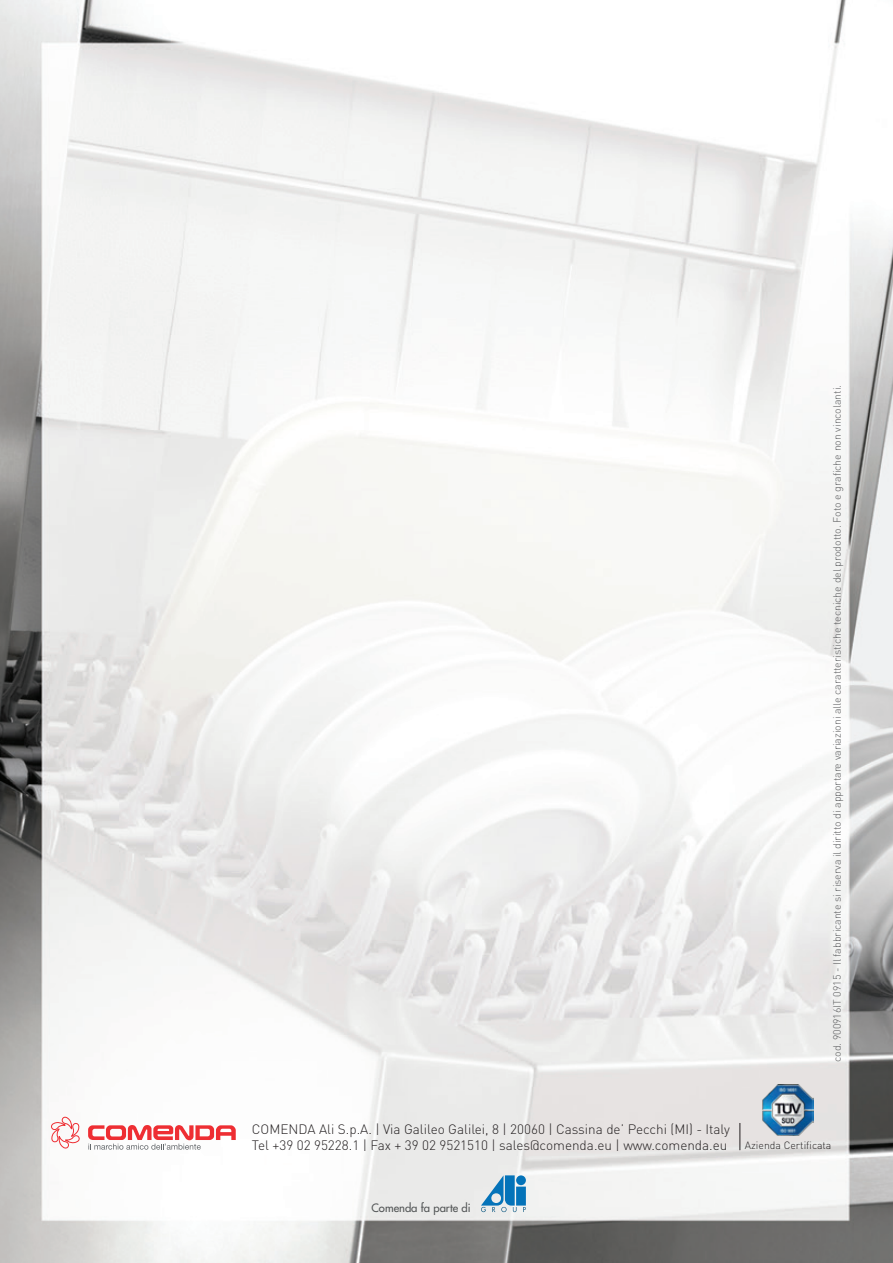
<style>
.page{position:relative;width:893px;height:1263px;background:#fff}
.page>*{position:absolute;margin:0;border:0;box-sizing:border-box;transform-origin:0 0}
.t1{font:300 13.5px/16.2px "DIN";color:#231f20}
.t2{font:11.25px "Futura";color:#515455}
.t3{font:300 10.5px "DIN";color:#57585a}
.t4{font:300 10.5px "DIN";color:#231f20}
</style>
<div class="page">
<img style="left:0;top:0;width:893px;height:1263px">
<svg style="left:51px;top:1117px;width:185px;height:33px"></svg>
<img style="left:763px;top:1084px;width:51px;height:51px">
<svg style="left:739px;top:1123px;width:1px;height:27px"></svg>
<div style="left:516px;top:1175px;width:10px;height:10px;background:#0473b9;border-radius:50%"></div>
<div style="left:516px;top:1186px;width:10px;height:19px;background:#0473b9"></div>
<svg style="left:481px;top:1175px;width:35px;height:37px"></svg>
<svg style="left:523px;top:1207px;width:3px;height:5px"></svg>
<p class="t3" style="left:830px;top:1062px;width:678px;rotate:-90deg">cod. 900916IT 0915 - Il fabbricante si riserva il diritto di apportare variazioni alle caratteristiche tecniche del prodotto. Foto e grafiche non vincolanti.</p>
<p class="t1" style="left:252px;top:1121px;width:480px">COMENDA Ali S.p.A. | Via Galileo Galilei, 8 | 20060 | Cassina de’ Pecchi (MI) - Italy<br>Tel +39 02 95228.1 | Fax + 39 02 9521510 | sales@comenda.eu | www.comenda.eu</p>
<p class="t4" style="left:745px;top:1139px;width:88px">Azienda Certificata</p>
<p class="t2" style="left:372px;top:1200px;width:101px">Comenda fa parte di</p>
</div>
